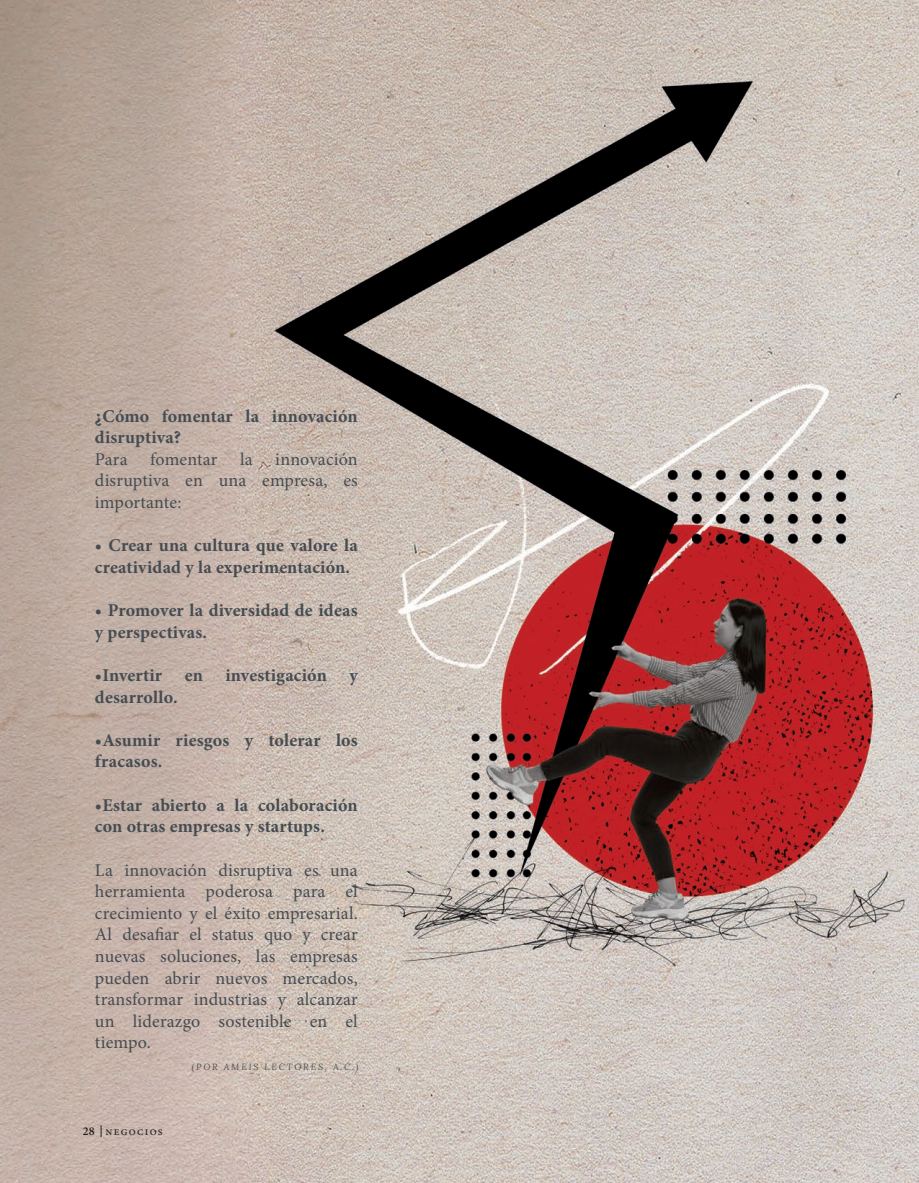
<style>
.page{position:relative;width:919px;height:1183px;background:#fff}
.page>*{position:absolute;margin:0;border:0;box-sizing:border-box;transform-origin:0 0}
.Cuerpo_Negro{font:18px/21.6px "Minion Pro";color:#454c52;text-align:justify}
.Cuerpo_Negro-2{font:700 18px/21.6px "Minion Pro";letter-spacing:.01em;color:#454c52}
.t1{font:12px "Minion Pro";letter-spacing:.1em;color:#231f20}
.t2{font:italic 9px "Lora";letter-spacing:.2em;color:#4f5252}
.s1{font-weight:600}
</style>
<div class="page">
<img style="left:0;top:0;width:918px;height:1182px">
<p class="Cuerpo_Negro-2" style="left:95px;top:404px;width:264px">¿Cómo fomentar la innovación disruptiva?</p>
<p class="Cuerpo_Negro" style="left:95px;top:448px;width:34px">Para</p>
<p class="Cuerpo_Negro" style="left:150px;top:448px;width:69px">fomentar</p>
<p class="Cuerpo_Negro" style="left:240px;top:448px;width:14px">la</p>
<p class="Cuerpo_Negro" style="left:95px;top:448px;width:264px;text-indent:180px">innovación disruptiva en una empresa, es importante:</p>
<p class="Cuerpo_Negro-2" style="left:95px;top:534px;width:264px">• Crear una cultura que valore la creatividad y la experimentación.</p>
<p class="Cuerpo_Negro-2" style="left:95px;top:599px;width:264px">• Promover la diversidad de ideas y perspectivas.</p>
<p class="Cuerpo_Negro-2" style="left:95px;top:664px;width:264px">•Invertir en investigación y desarrollo.</p>
<p class="Cuerpo_Negro-2" style="left:95px;top:728px;width:264px">•Asumir riesgos y tolerar los fracasos.</p>
<p class="Cuerpo_Negro-2" style="left:95px;top:793px;width:264px">•Estar abierto a la colaboración con otras empresas y startups.</p>
<p class="Cuerpo_Negro" style="left:95px;top:858px;width:264px">La innovación disruptiva es una herramienta poderosa para el crecimiento y el éxito empresarial.<br>Al desafiar el status quo y crear nuevas soluciones, las empresas pueden abrir nuevos mercados, transformar industrias y alcanzar un liderazgo sostenible en el tiempo.</p>
<p class="t2" style="left:192px;top:1060px;width:168px">(POR AMEIS LECTORES, A.C.)</p>
<p class="t1" style="left:83px;top:1122px;width:81px"><span class="s1">28</span> negocios</p>
</div>
